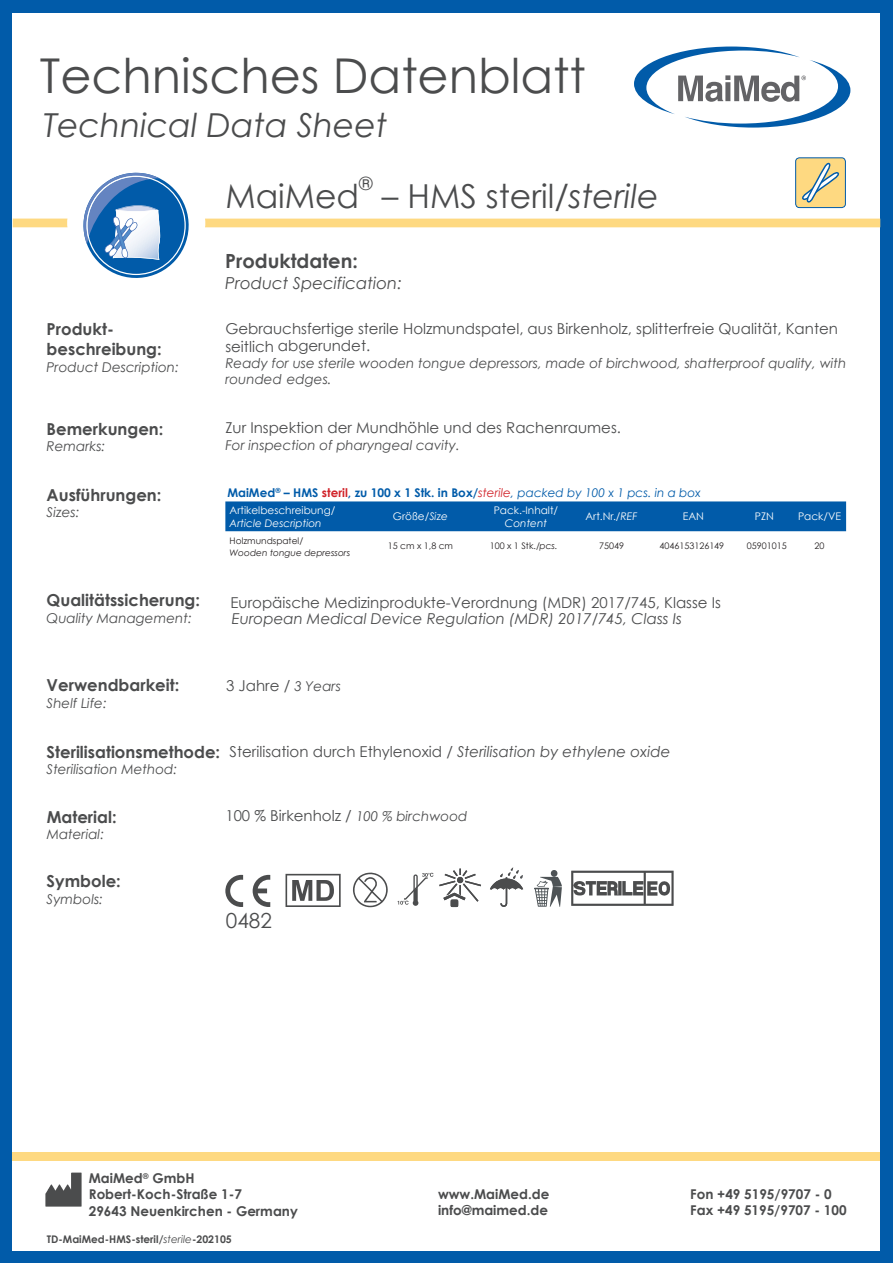
<style>
.page{position:relative;width:893px;height:1263px;background:#015ba9}
.page>*{position:absolute;margin:0;border:0;box-sizing:border-box;transform-origin:0 0}
.t1{font:48px "Century Gothic";color:#4b4c4d}
.t2{font:33px "Century Gothic";color:#4b4c4d}
.t3{font:italic 33px "Century Gothic";color:#4b4c4d}
.t4{font:20.85px "Century Gothic";color:#4b4c4d}
.t5{font:700 19.5px "Century Gothic";color:#4b4c4d}
.t6{font:18px "Century Gothic";color:#4b4c4d}
.t7{font:700 16.5px/20px "Century Gothic";color:#4b4c4d}
.t8{font:italic 16.5px "Century Gothic";color:#4b4c4d}
.t9{font:15px/17.7px "Century Gothic";color:#4b4c4d}
.t10{font:italic 15px "Century Gothic";color:#4b4c4d}
.t11{font:italic 13.5px/16px "Century Gothic";color:#4b4c4d}
.t12{font:700 13.5px/16.4px "Century Gothic";color:#4b4c4d}
.t13{font:700 12px "Century Gothic";color:#015ba9}
.t14{font:10.5px "Century Gothic";color:#fff}
.t15{font:700 10.5px "Century Gothic";color:#4b4c4d}
.t16{font:italic 10.5px "Century Gothic";color:#fff}
.t17{font:9px "Century Gothic";color:#231f20}
.t18{font:italic 9px "Century Gothic";color:#231f20}
.s1{font-style:italic}
.s2{font-style:inherit}
.s3{color:#d1232a}
.s4{font-weight:400;font-style:italic;color:#d1232a}
.s5{font-weight:400;font-style:italic}
.s6{font-style:italic;font-size:13.5px}
.s7{font-weight:700;font-size:16.5px}
</style>
<div class="page">
<div style="left:13px;top:13px;width:867px;height:1237px;background:#fff"></div>
<svg style="left:83px;top:172px;width:106px;height:106px"></svg>
<div style="left:205px;top:219px;width:675px;height:8px;background:#fed981"></div>
<svg style="left:13px;top:219px;width:54px;height:8px"></svg>
<svg style="left:634px;top:47px;width:216px;height:81px"></svg>
<div style="left:13px;top:1152px;width:867px;height:9px;background:#fed981"></div>
<div style="left:796px;top:158px;width:49px;height:50px;background:#fed981;border-radius:4px"></div>
<svg style="left:802px;top:162px;width:38px;height:41px"></svg>
<div style="left:795px;top:157px;width:51px;height:51px;border:1px solid #015ba9;border-radius:4px"></div>
<div style="left:225px;top:501px;width:621px;height:30px;background:#015ba9"></div>
<img style="left:572px;top:870px;width:102px;height:36px">
<img style="left:45px;top:1172px;width:37px;height:35px">
<svg style="left:253px;top:875px;width:17px;height:32px"></svg>
<svg style="left:225px;top:875px;width:18px;height:32px"></svg>
<svg style="left:353px;top:872px;width:35px;height:35px"></svg>
<svg style="left:285px;top:874px;width:56px;height:33px"></svg>
<svg style="left:397px;top:873px;width:36px;height:33px"></svg>
<svg style="left:439px;top:868px;width:42px;height:39px"></svg>
<svg style="left:490px;top:867px;width:33px;height:40px"></svg>
<img style="left:534px;top:871px;width:28px;height:35px">
<h1 class="t1" style="left:40px;top:46px;width:547px">Technisches Datenblatt</h1>
<h2 class="t3" style="left:43px;top:105px;width:345px">Technical Data Sheet</h2>
<p class="t6" style="left:359px;top:172px;width:15px">®</p>
<h2 class="t2" style="left:225px;top:176px;width:435px">MaiMed – HMS steril/<span class="s1">sterile</span></h2>
<p class="t7" style="left:47px;top:318px;width:117px">Produkt&shy;beschreibung:</p>
<p class="t11" style="left:47px;top:358px;width:134px">Product Description:</p>
<p class="t7" style="left:47px;top:418px;width:118px">Bemerkungen:</p>
<p class="t11" style="left:47px;top:438px;width:60px">Remarks:</p>
<p class="t7" style="left:47px;top:484px;width:116px">Ausführungen:</p>
<p class="t11" style="left:47px;top:504px;width:34px">Sizes:</p>
<p class="t7" style="left:47px;top:590px;width:155px">Qualitätssicherung:</p>
<p class="t11" style="left:47px;top:610px;width:147px">Quality Management:</p>
<p class="t7" style="left:47px;top:675px;width:134px">Verwendbarkeit:</p>
<p class="t11" style="left:47px;top:695px;width:62px">Shelf Life:</p>
<h3 class="t5" style="left:225px;top:249px;width:134px">Produktdaten:</h3>
<p class="t8" style="left:225px;top:273px;width:178px">Product Specification:</p>
<p class="t9" style="left:225px;top:319px;width:614px">Gebrauchsfertige sterile Holzmundspatel, aus Birkenholz, splitterfreie Qualität, Kanten seitlich abgerundet.</p>
<p class="t11" style="left:225px;top:355px;width:623px">Ready for use sterile wooden tongue depressors, made of birchwood, shatterproof quality, with rounded edges.</p>
<p class="t9" style="left:225px;top:419px;width:397px">Zur Inspektion der Mundhöhle und des Rachenraumes.</p>
<p class="t11" style="left:225px;top:436px;width:236px"><span class="s2">F</span>or inspection of pharyngeal cavity.</p>
<p class="t13" style="left:227px;top:485px;width:475px">MaiMed<sup>®</sup> – HMS <span class="s3">steril</span>, zu 100 x 1 Stk. in Box/<span class="s4">sterile</span><span class="s5">, packed by 100 x 1 pcs. in a box</span></p>
<p class="t14" style="left:230px;top:504px;width:107px">Artikelbeschreibung/</p>
<p class="t16" style="left:230px;top:516px;width:94px">Article Description</p>
<p class="t17" style="left:230px;top:535px;width:75px">Holzmundspatel/</p>
<p class="t18" style="left:230px;top:547px;width:122px">Wooden tongue depressors</p>
<p class="t14" style="left:393px;top:510px;width:57px">Größe/<span class="s1">Size</span></p>
<p class="t14" style="left:494px;top:504px;width:66px">Pack.-Inhalt/</p>
<p class="t16" style="left:505px;top:516px;width:44px">Content</p>
<p class="t14" style="left:585px;top:510px;width:54px">Art.Nr./<span class="s1">REF</span></p>
<p class="t14" style="left:683px;top:510px;width:23px">EAN</p>
<p class="t14" style="left:755px;top:510px;width:21px">PZN</p>
<p class="t14" style="left:798px;top:510px;width:45px">Pack/VE</p>
<p class="t17" style="left:388px;top:541px;width:67px">15 cm x 1,8 cm</p>
<p class="t17" style="left:490px;top:541px;width:69px">100 x 1 Stk./<span class="s1">pcs.</span></p>
<p class="t17" style="left:599px;top:541px;width:26px">75049</p>
<p class="t17" style="left:659px;top:541px;width:66px">4046153126149</p>
<p class="t17" style="left:747px;top:541px;width:41px">05901015</p>
<p class="t17" style="left:814px;top:541px;width:11px">20</p>
<p class="t9" style="left:231px;top:593px;width:492px">Europäische Medizinprodukte-Verordnung (MDR) 2017/745, Klasse Is</p>
<p class="t10" style="left:232px;top:610px;width:452px">European Medical Device Regulation (MDR) 2017/745, Class Is</p>
<p class="t9" style="left:226px;top:677px;width:116px">3 Jahre / <span class="s6">3 Years</span></p>
<p class="t9" style="left:47px;top:743px;width:625px"><span class="s7">Sterilisationsmethode:</span> Sterilisation durch Ethylenoxid / <span class="s1">Sterilisation by ethylene oxide</span></p>
<p class="t11" style="left:47px;top:761px;width:132px">Sterilisation Method:</p>
<p class="t7" style="left:47px;top:806px;width:71px">Material:</p>
<p class="t11" style="left:47px;top:826px;width:59px">Material:</p>
<p class="t7" style="left:47px;top:871px;width:76px">Symbole:</p>
<p class="t11" style="left:47px;top:891px;width:58px">Symbols:</p>
<p class="t9" style="left:225px;top:807px;width:244px">100 % Birkenholz / <span class="s6">100 % birchwood</span></p>
<h3 class="t4" style="left:226px;top:908px;width:48px">0482</h3>
<p class="t12" style="left:89px;top:1169px;width:210px">MaiMed<sup>®</sup> GmbH<br>Robert-Koch-Straße 1-7<br>29643 Neuenkirchen - Germany</p>
<p class="t15" style="left:47px;top:1232px;width:187px">TD-MaiMed-HMS-steril/<span class="s5">sterile</span>-202105</p>
<p class="t12" style="left:438px;top:1185px;width:113px">www.MaiMed.de info@maimed.de</p>
<p class="t12" style="left:690px;top:1186px;width:158px">Fon +49 5195/9707 - 0<br>Fax +49 5195/9707 - 100</p>
</div>
